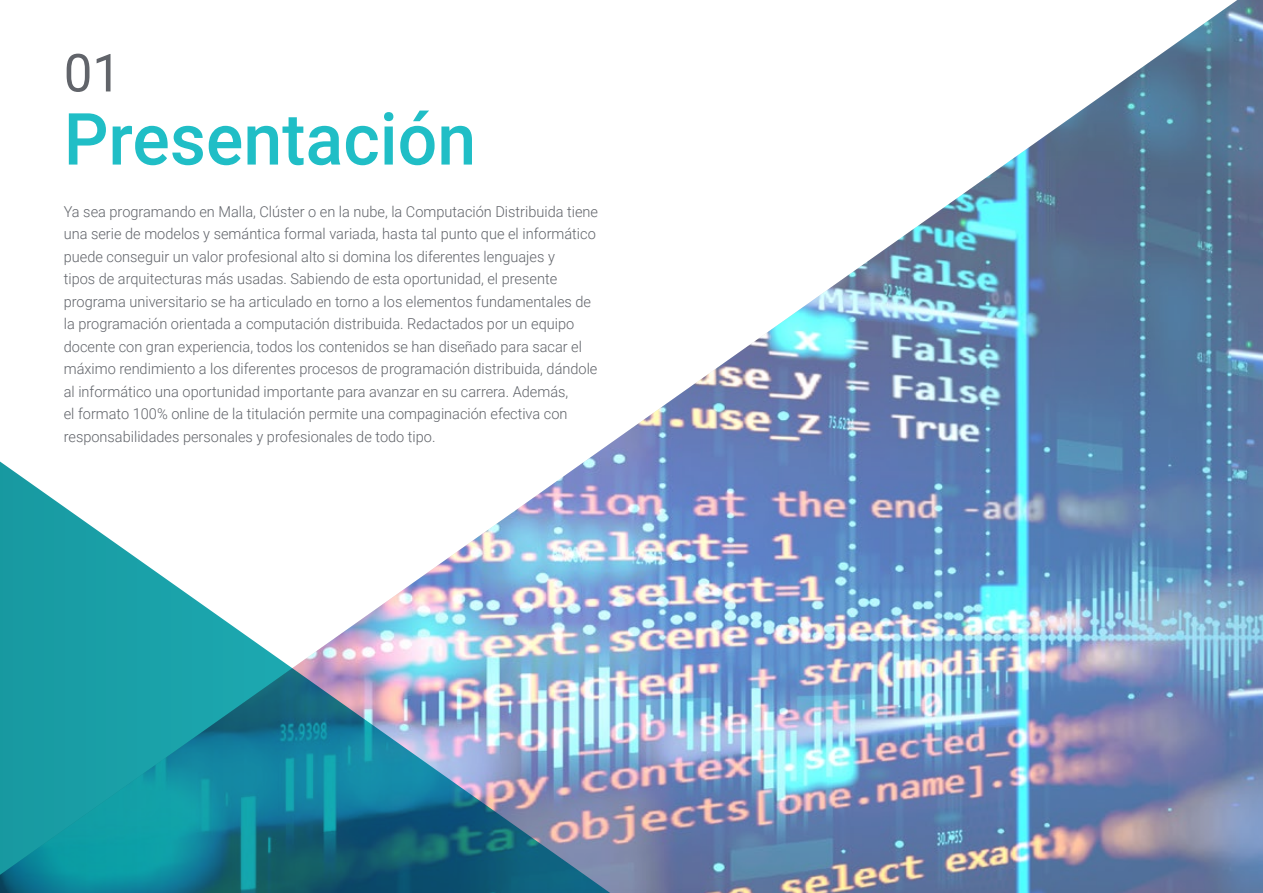
<style>
.page{position:relative;width:1263px;height:893px;background:#fff}
.page>*{position:absolute;margin:0;border:0;box-sizing:border-box;transform-origin:0 0}
.t1{font:500 72px "Roboto";color:#20bec6}
.t2{font:52.5px "Roboto";color:#61646a}
.t3{font:300 15px/22.5px "Roboto";color:#61646a}
</style>
<div class="page">
<img style="left:606px;top:0;width:657px;height:893px">
<img style="left:0;top:446px;width:640px;height:447px">
<h2 class="t2" style="left:64px;top:36px;width:59px">01</h2>
<h1 class="t1" style="left:64px;top:89px;width:414px">Presentación</h1>
<p class="t3" style="left:64px;top:200px;width:536px">Ya sea programando en Malla, Clúster o en la nube, la Computación Distribuida tiene una serie de modelos y semántica formal variada, hasta tal punto que el informático puede conseguir un valor profesional alto si domina los diferentes lenguajes y<br>tipos de arquitecturas más usadas. Sabiendo de esta oportunidad, el presente programa universitario se ha articulado en torno a los elementos fundamentales de la programación orientada a computación distribuida. Redactados por un equipo docente con gran experiencia, todos los contenidos se han diseñado para sacar el máximo rendimiento a los diferentes procesos de programación distribuida, dándole al informático una oportunidad importante para avanzar en su carrera. Además,<br>el formato 100% online de la titulación permite una compaginación efectiva con responsabilidades personales y profesionales de todo tipo.</p>
</div>
